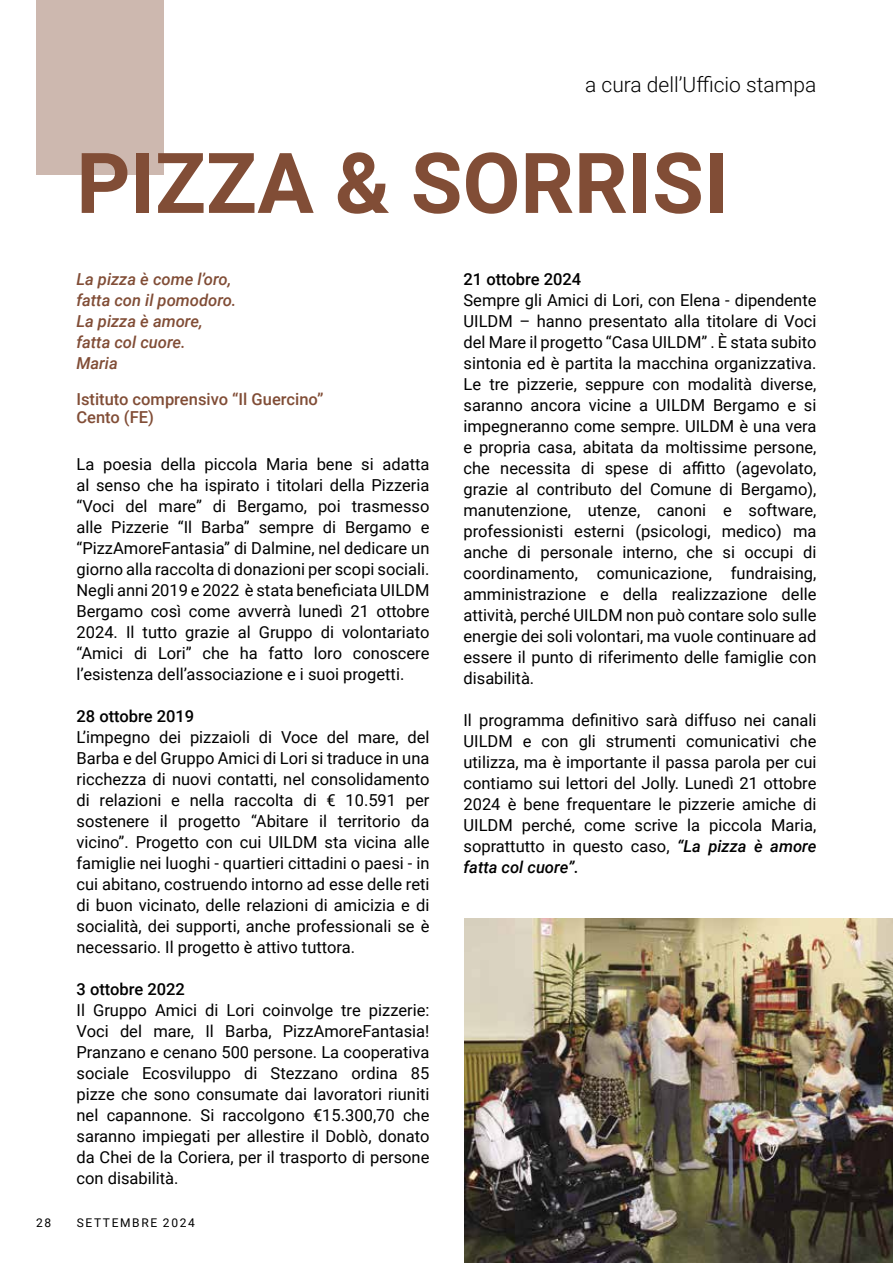
<style>
.page{position:relative;width:893px;height:1263px;background:#fff}
.page>*{position:absolute;margin:0;border:0;box-sizing:border-box;transform-origin:0 0}
.t1{font:700 84px "Roboto";color:#814d36}
.t2{font:300 21px "Roboto";color:#000}
.t3{font:16.5px/21px "Roboto";color:#000;text-align:justify}
.t4{font:italic 500 16.5px/21px "Roboto";color:#814d36}
.t5{font:500 16.5px/18px "Roboto";color:#814d36}
.t6{font:500 16.5px "Roboto";color:#000}
.t7{font:12px "Roboto";letter-spacing:.135em;color:#000}
.s1{font-weight:500;font-style:italic}
</style>
<div class="page">
<div style="left:36px;top:0;width:128px;height:174px;background:#cdb8af"></div>
<img style="left:465px;top:919px;width:428px;height:344px">
<p class="t2" style="left:585px;top:70px;width:233px">a cura dell’Ufficio stampa</p>
<h1 class="t1" style="left:76px;top:124px;width:653px">PIZZA &amp; SORRISI</h1>
<p class="t4" style="left:76px;top:268px;width:162px">La pizza è come l’oro, fatta con il pomodoro.<br>La pizza è amore, fatta col cuore.<br>Maria</p>
<p class="t5" style="left:76px;top:389px;width:249px">Istituto comprensivo “Il Guercino”<br>Cento (FE)</p>
<p class="t3" style="left:77px;top:453px;width:354px">La poesia della piccola Maria bene si adatta al senso che ha ispirato i titolari della Pizzeria “Voci del mare” di Bergamo, poi trasmesso alle Pizzerie “Il Barba” sempre di Bergamo e “PizzAmoreFantasia” di Dalmine, nel dedicare un giorno alla raccolta di donazioni per scopi sociali.<br>Negli anni 2019 e 2022 è stata beneficiata UILDM Bergamo così come avverrà lunedì 21 ottobre 2024. Il tutto grazie al Gruppo di volontariato “Amici di Lori” che ha fatto loro conoscere l’esistenza dell’associazione e i suoi progetti.</p>
<p class="t6" style="left:77px;top:704px;width:119px">28 ottobre 2019</p>
<p class="t3" style="left:77px;top:726px;width:354px">L’impegno dei pizzaioli di Voce del mare, del Barba e del Gruppo Amici di Lori si traduce in una ricchezza di nuovi contatti, nel consolidamento di relazioni e nella raccolta di € 10.591 per sostenere il progetto “Abitare il territorio da vicino”. Progetto con cui UILDM sta vicina alle famiglie nei luoghi - quartieri cittadini o paesi - in cui abitano, costruendo intorno ad esse delle reti di buon vicinato, delle relazioni di amicizia e di socialità, dei supporti, anche professionali se è necessario. Il progetto è attivo tuttora.</p>
<p class="t6" style="left:77px;top:977px;width:110px">3 ottobre 2022</p>
<p class="t3" style="left:77px;top:999px;width:354px">Il Gruppo Amici di Lori coinvolge tre pizzerie:<br>Voci del mare, Il Barba, PizzAmoreFantasia!<br>Pranzano e cenano 500 persone. La cooperativa sociale Ecosviluppo di Stezzano ordina 85 pizze che sono consumate dai lavoratori riuniti nel capannone. Si raccolgono €15.300,70 che saranno impiegati per allestire il Doblò, donato da Chei de la Coriera, per il trasporto di persone con disabilità.</p>
<p class="t7" style="left:36px;top:1214px;width:17px">28</p>
<p class="t7" style="left:77px;top:1214px;width:120px">SETTEMBRE 2024</p>
<p class="t6" style="left:463px;top:267px;width:119px">21 ottobre 2024</p>
<p class="t3" style="left:463px;top:289px;width:354px">Sempre gli Amici di Lori, con Elena - dipendente UILDM – hanno presentato alla titolare di Voci del Mare il progetto “Casa UILDM” . È stata subito sintonia ed è partita la macchina organizzativa.<br>Le tre pizzerie, seppure con modalità diverse, saranno ancora vicine a UILDM Bergamo e si impegneranno come sempre. UILDM è una vera e propria casa, abitata da moltissime persone, che necessita di spese di affitto (agevolato, grazie al contributo del Comune di Bergamo), manutenzione, utenze, canoni e software, professionisti esterni (psicologi, medico) ma anche di personale interno, che si occupi di coordinamento, comunicazione, fundraising, amministrazione e della realizzazione delle attività, perché UILDM non può contare solo sulle energie dei soli volontari, ma vuole continuare ad essere il punto di riferimento delle famiglie con disabilità.</p>
<p class="t3" style="left:463px;top:709px;width:354px">Il programma definitivo sarà diffuso nei canali UILDM e con gli strumenti comunicativi che utilizza, ma è importante il passa parola per cui contiamo sui lettori del Jolly. Lunedì 21 ottobre 2024 è bene frequentare le pizzerie amiche di UILDM perché, come scrive la piccola Maria, soprattutto in questo caso, <span class="s1">“La pizza è amore fatta col cuore”.</span></p>
</div>
